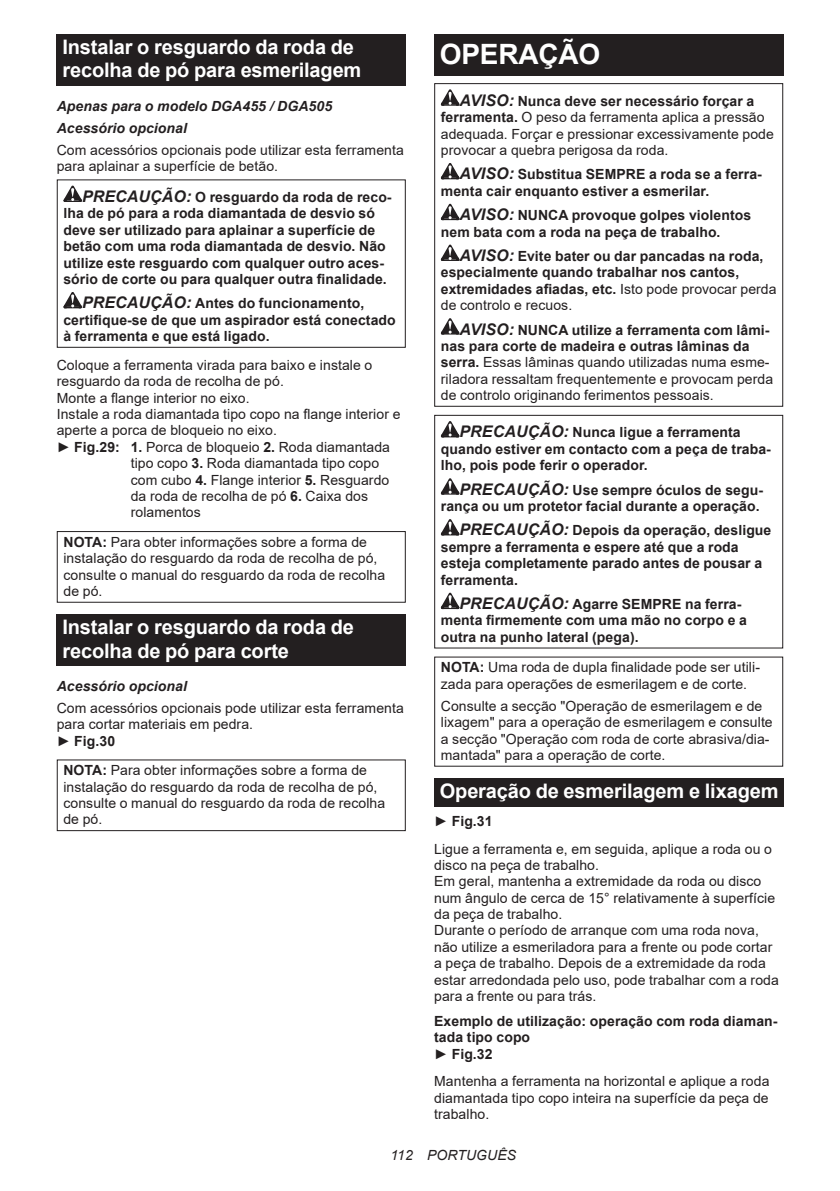
<style>
.page{position:relative;width:840px;height:1191px;background:#fff}
.page>*{position:absolute;margin:0;border:0;box-sizing:border-box;transform-origin:0 0}
.t1{font:700 28px "Arial";letter-spacing:-.01em;color:#fff}
.t2{font:700 20px/23.4px "Arial";letter-spacing:-.01em;color:#fff}
.t3{font:14px/16.4px "Arial";letter-spacing:.005em;color:#231f20}
.t4{font:700 14px/16.4px "Arial";letter-spacing:.005em;color:#231f20}
.t5{font:italic 700 14px/22px "Arial";letter-spacing:.005em;color:#231f20}
.t6{font:italic 14px "Arial";letter-spacing:.005em;color:#231f20}
.s1{font-style:italic;font-size:16px}
.s2{font-weight:700}
.s3{font-weight:700;font-style:italic;font-size:16px}
.s4{font-weight:400}
</style>
<div class="page">
<div style="left:57px;top:34px;width:348px;height:52px;background:#231f20"></div>
<svg style="left:63px;top:186px;width:19px;height:16px"></svg>
<svg style="left:63px;top:292px;width:19px;height:16px"></svg>
<div style="left:57px;top:179px;width:348px;height:169px;border:1px solid #231f20"></div>
<div style="left:57px;top:531px;width:348px;height:72px;border:1px solid #231f20"></div>
<div style="left:57px;top:614px;width:348px;height:52px;background:#231f20"></div>
<div style="left:57px;top:759px;width:348px;height:72px;border:1px solid #231f20"></div>
<div style="left:434px;top:34px;width:348px;height:41px;background:#231f20"></div>
<svg style="left:440px;top:89px;width:19px;height:17px"></svg>
<svg style="left:440px;top:163px;width:19px;height:16px"></svg>
<svg style="left:440px;top:204px;width:19px;height:16px"></svg>
<svg style="left:440px;top:244px;width:19px;height:17px"></svg>
<svg style="left:440px;top:318px;width:19px;height:16px"></svg>
<div style="left:434px;top:83px;width:348px;height:324px;border:1px solid #231f20"></div>
<svg style="left:440px;top:421px;width:19px;height:16px"></svg>
<svg style="left:440px;top:478px;width:19px;height:16px"></svg>
<svg style="left:440px;top:519px;width:19px;height:16px"></svg>
<svg style="left:440px;top:592px;width:19px;height:17px"></svg>
<div style="left:434px;top:415px;width:348px;height:233px;border:1px solid #231f20"></div>
<div style="left:434px;top:778px;width:348px;height:28px;background:#231f20"></div>
<h2 class="t2" style="left:62px;top:36px;width:300px">Instalar o resguardo da roda de recolha de pó para esmerilagem</h2>
<p class="t5" style="left:57px;top:95px;width:277px">Apenas para o modelo DGA455 / DGA505<br>Acessório opcional</p>
<p class="t3" style="left:57px;top:142px;width:348px">Com acessórios opcionais pode utilizar esta ferramenta para aplainar a superfície de betão.</p>
<p class="t4" style="left:63px;top:189px;width:329px;text-indent:19px"><span class="s1">PRECAUÇÃO:</span> O resguardo da roda de reco&shy;lha de pó para a roda diamantada de desvio só deve ser utilizado para aplainar a superfície de betão com uma roda diamantada de desvio. Não utilize este resguardo com qualquer outro aces&shy;sório de corte ou para qualquer outra finalidade.</p>
<p class="t4" style="left:63px;top:295px;width:333px;text-indent:19px"><span class="s1">PRECAUÇÃO:</span> Antes do funcionamento, certifique-se de que um aspirador está conectado à ferramenta e que está ligado.</p>
<p class="t3" style="left:57px;top:357px;width:317px">Coloque a ferramenta virada para baixo e instale o</p>
<p class="t3" style="left:57px;top:373px;width:228px">resguardo da roda de recolha de pó.</p>
<p class="t3" style="left:57px;top:389px;width:194px">Monte a flange interior no eixo.</p>
<p class="t3" style="left:57px;top:406px;width:345px">Instale a roda diamantada tipo copo na flange interior e</p>
<p class="t3" style="left:57px;top:422px;width:221px">aperte a porca de bloqueio no eixo.</p>
<p class="t3" style="left:57px;top:438px;width:334px">► <span class="s2">Fig.29: 1.</span> Porca de bloqueio <span class="s2">2.</span> Roda diamantada</p>
<p class="t3" style="left:131px;top:455px;width:250px">tipo copo <span class="s2">3.</span> Roda diamantada tipo copo</p>
<p class="t3" style="left:131px;top:471px;width:260px">com cubo <span class="s2">4.</span> Flange interior <span class="s2">5.</span> Resguardo</p>
<p class="t3" style="left:131px;top:488px;width:239px">da roda de recolha de pó <span class="s2">6.</span> Caixa dos</p>
<p class="t3" style="left:131px;top:504px;width:71px">rolamentos</p>
<p class="t3" style="left:63px;top:534px;width:323px"><span class="s2">NOTA:</span> Para obter informações sobre a forma de instalação do resguardo da roda de recolha de pó, consulte o manual do resguardo da roda de recolha de pó.</p>
<h2 class="t2" style="left:62px;top:615px;width:293px">Instalar o resguardo da roda de recolha de pó para corte</h2>
<p class="t5" style="left:57px;top:675px;width:132px">Acessório opcional</p>
<p class="t3" style="left:57px;top:699px;width:348px">Com acessórios opcionais pode utilizar esta ferramenta para cortar materiais em pedra.<br>► <span class="s2">Fig.30</span></p>
<p class="t3" style="left:63px;top:762px;width:323px"><span class="s2">NOTA:</span> Para obter informações sobre a forma de instalação do resguardo da roda de recolha de pó, consulte o manual do resguardo da roda de recolha de pó.</p>
<h1 class="t1" style="left:439px;top:34px;width:162px">OPERAÇÃO</h1>
<p class="t3" style="left:440px;top:92px;width:334px;text-indent:19px"><span class="s3">AVISO:</span> <span class="s2">Nunca deve ser necessário forçar a ferramenta.</span> O peso da ferramenta aplica a pressão adequada. Forçar e pressionar excessivamente pode provocar a quebra perigosa da roda.</p>
<p class="t4" style="left:440px;top:166px;width:322px;text-indent:19px"><span class="s1">AVISO:</span> Substitua SEMPRE a roda se a ferra&shy;menta cair enquanto estiver a esmerilar.</p>
<p class="t4" style="left:440px;top:207px;width:311px;text-indent:19px"><span class="s1">AVISO:</span> NUNCA provoque golpes violentos nem bata com a roda na peça de trabalho.</p>
<p class="t4" style="left:440px;top:248px;width:337px;text-indent:19px"><span class="s1">AVISO:</span> Evite bater ou dar pancadas na roda, especialmente quando trabalhar nos cantos, extremidades afiadas, etc. <span class="s4">Isto pode provocar perda de controlo e recuos.</span></p>
<p class="t3" style="left:440px;top:321px;width:333px;text-indent:19px"><span class="s3">AVISO:</span> <span class="s2">NUNCA utilize a ferramenta com lâmi&shy;nas para corte de madeira e outras lâminas da serra.</span> Essas lâminas quando utilizadas numa esme&shy;riladora ressaltam frequentemente e provocam perda de controlo originando ferimentos pessoais.</p>
<p class="t4" style="left:440px;top:424px;width:331px;text-indent:19px"><span class="s1">PRECAUÇÃO:</span> Nunca ligue a ferramenta quando estiver em contacto com a peça de traba&shy;lho, pois pode ferir o operador.</p>
<p class="t4" style="left:440px;top:482px;width:323px;text-align:right"><span class="s1">PRECAUÇÃO:</span> Use sempre óculos de segu&shy;rança ou um protetor facial durante a operação.</p>
<p class="t4" style="left:440px;top:522px;width:332px;text-indent:19px"><span class="s1">PRECAUÇÃO:</span> Depois da operação, desligue sempre a ferramenta e espere até que a roda esteja completamente parado antes de pousar a ferramenta.</p>
<p class="t4" style="left:440px;top:596px;width:307px;text-indent:19px"><span class="s1">PRECAUÇÃO:</span> Agarre SEMPRE na ferra&shy;menta firmemente com uma mão no corpo e a outra na punho lateral (pega).</p>
<p class="t3" style="left:440px;top:659px;width:320px"><span class="s2">NOTA:</span> Uma roda de dupla finalidade pode ser utili&shy;zada para operações de esmerilagem e de corte.</p>
<p class="t3" style="left:440px;top:697px;width:333px">Consulte a secção "Operação de esmerilagem e de lixagem" para a operação de esmerilagem e consulte a secção "Operação com roda de corte abrasiva/dia&shy;mantada" para a operação de corte.</p>
<h2 class="t2" style="left:439px;top:779px;width:340px">Operação de esmerilagem e lixagem</h2>
<p class="t3" style="left:434px;top:807px;width:339px;line-height:27.8px">► <span class="s2">Fig.31<br></span>Ligue a ferramenta e, em seguida, aplique a roda ou o</p>
<p class="t3" style="left:434px;top:856px;width:346px">disco na peça de trabalho.<br>Em geral, mantenha a extremidade da roda ou disco num ângulo de cerca de 15° relativamente à superfície da peça de trabalho.<br>Durante o período de arranque com uma roda nova, não utilize a esmeriladora para a frente ou pode cortar a peça de trabalho. Depois de a extremidade da roda estar arredondada pelo uso, pode trabalhar com a roda para a frente ou para trás.</p>
<p class="t4" style="left:434px;top:1013px;width:344px">Exemplo de utilização: operação com roda diaman&shy;tada tipo copo<br><span class="s4">►</span> Fig.32</p>
<p class="t3" style="left:434px;top:1073px;width:336px;text-align:justify">Mantenha a ferramenta na horizontal e aplique a roda diamantada tipo copo inteira na superfície da peça de trabalho.</p>
<p class="t6" style="left:390px;top:1146px;width:127px">112 PORTUGUÊS</p>
</div>
